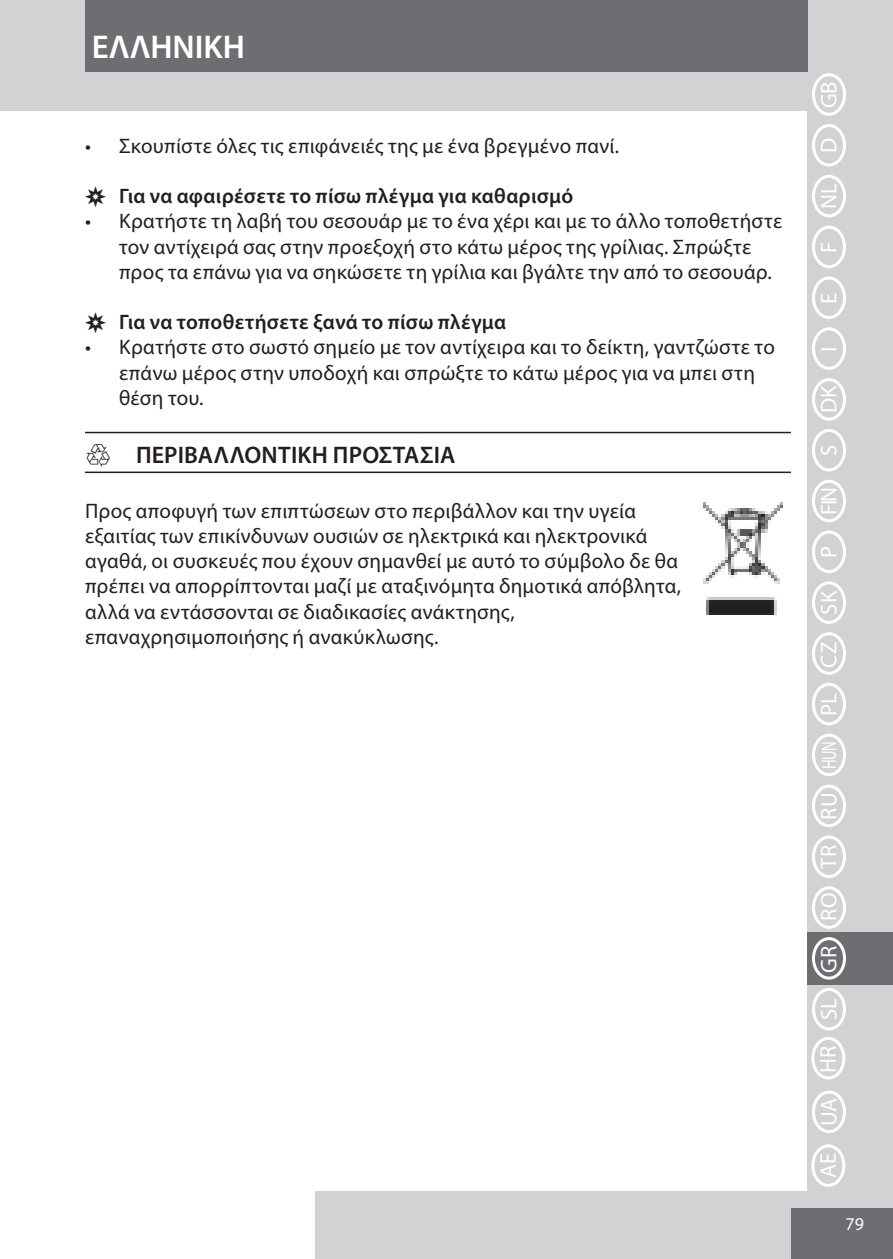
<style>
.page{position:relative;width:893px;height:1259px;background:#fff}
.page>*{position:absolute;margin:0;border:0;box-sizing:border-box;transform-origin:0 0}
.t1{font:600 33px "Myriad Pro";color:#fff}
.t2{font:600 24px "Myriad Pro";letter-spacing:.005em;color:#231f20}
.t3{font:22.8px "Myriad Pro";color:#fff}
.t4{font:21px/25.2px "Myriad Pro";letter-spacing:.015em;color:#231f20}
.t5{font:600 21px "Myriad Pro";letter-spacing:.015em;color:#231f20}
.t6{font:21px "Myriad Pro";color:#fff;scale:.7 1}
.t7{font:18px "Myriad Pro";color:#fff}
.s1{font-family:"Myriad Graphics";font-weight:400}
.s2{font-family:"Myriad Points";font-weight:400}
.s3{font-size:22.8px}
</style>
<div class="page">
<div style="left:315px;top:1191px;width:578px;height:68px;background:#d1d2d4"></div>
<div style="left:791px;top:1208px;width:102px;height:51px;background:#6d6e71"></div>
<div style="left:0;top:0;width:893px;height:111px;background:#d1d2d4"></div>
<div style="left:85px;top:0;width:723px;height:72px;background:#6d6e71"></div>
<div style="left:808px;top:90px;width:85px;height:1111px;background:#d1d2d4"></div>
<hr style="left:85px;top:432px;width:706px;height:1px;background:#231f20">
<hr style="left:85px;top:471px;width:706px;height:2px;background:#231f20">
<img style="left:703px;top:502px;width:79px;height:113px">
<div style="left:808px;top:932px;width:85px;height:52px;background:#6d6e71"></div>
<div style="left:812px;top:73px;width:34px;height:43px;border:3px solid #fff;border-radius:50%"></div>
<div style="left:812px;top:124px;width:34px;height:43px;border:3px solid #fff;border-radius:50%"></div>
<div style="left:812px;top:175px;width:34px;height:42px;border:3px solid #fff;border-radius:50%"></div>
<div style="left:812px;top:226px;width:34px;height:42px;border:3px solid #fff;border-radius:50%"></div>
<div style="left:812px;top:276px;width:34px;height:43px;border:3px solid #fff;border-radius:50%"></div>
<div style="left:812px;top:327px;width:34px;height:43px;border:3px solid #fff;border-radius:50%"></div>
<div style="left:812px;top:378px;width:34px;height:43px;border:3px solid #fff;border-radius:50%"></div>
<div style="left:812px;top:429px;width:34px;height:42px;border:3px solid #fff;border-radius:50%"></div>
<div style="left:812px;top:480px;width:34px;height:42px;border:3px solid #fff;border-radius:50%"></div>
<div style="left:812px;top:530px;width:34px;height:43px;border:3px solid #fff;border-radius:50%"></div>
<div style="left:812px;top:581px;width:34px;height:43px;border:3px solid #fff;border-radius:50%"></div>
<div style="left:812px;top:632px;width:34px;height:43px;border:3px solid #fff;border-radius:50%"></div>
<div style="left:812px;top:733px;width:34px;height:43px;border:3px solid #fff;border-radius:50%"></div>
<div style="left:812px;top:683px;width:34px;height:42px;border:3px solid #fff;border-radius:50%"></div>
<div style="left:812px;top:784px;width:34px;height:43px;border:3px solid #fff;border-radius:50%"></div>
<div style="left:812px;top:835px;width:34px;height:43px;border:3px solid #fff;border-radius:50%"></div>
<div style="left:812px;top:886px;width:34px;height:43px;border:3px solid #fff;border-radius:50%"></div>
<div style="left:812px;top:937px;width:34px;height:42px;border:3px solid #fff;border-radius:50%"></div>
<div style="left:812px;top:988px;width:34px;height:42px;border:3px solid #fff;border-radius:50%"></div>
<div style="left:811px;top:1144px;width:34px;height:42px;border:3px solid #fff;border-radius:50%"></div>
<div style="left:811px;top:1037px;width:34px;height:42px;border:3px solid #fff;border-radius:50%"></div>
<div style="left:812px;top:1090px;width:34px;height:43px;border:3px solid #fff;border-radius:50%"></div>
<h1 class="t1" style="left:92px;top:28px;width:155px">EΛΛHNIKH</h1>
<p class="t4" style="left:85px;top:133px;width:536px">• Σκουπίστε όλες τις επιφάνειές της με ένα βρεγμένο πανί.</p>
<p class="t5" style="left:85px;top:184px;width:490px"><span class="s1">,</span> Για να αφαιρέσετε το πίσω πλέγμα για καθαρισμό</p>
<p class="t4" style="left:119px;top:208px;width:665px;text-indent:-34px">• Κρατήστε τη λαβή του σεσουάρ με το ένα χέρι και με το άλλο τοποθετήστε τον αντίχειρά σας στην προεξοχή στο κάτω μέρος της γρίλιας. Σπρώξτε προς τα επάνω για να σηκώσετε τη γρίλια και βγάλτε την από το σεσουάρ.</p>
<p class="t5" style="left:85px;top:310px;width:423px"><span class="s1">,</span> Για να τοποθετήσετε ξανά το πίσω πλέγμα</p>
<p class="t4" style="left:119px;top:334px;width:657px;text-indent:-34px">• Κρατήστε στο σωστό σημείο με τον αντίχειρα και το δείκτη, γαντζώστε το επάνω μέρος στην υποδοχή και σπρώξτε το κάτω μέρος για να μπει στη θέση του.</p>
<p class="t2" style="left:85px;top:442px;width:372px"><span class="s2">H</span> ΠΕΡΙΒΑΛΛΟΝΤΙΚΗ ΠΡΟΣΤΑΣΙΑ</p>
<p class="t4" style="left:85px;top:499px;width:598px">Προς αποφυγή των επιπτώσεων στο περιβάλλον και την υγεία εξαιτίας των επικίνδυνων ουσιών σε ηλεκτρικά και ηλεκτρονικά αγαθά, οι συσκευές που έχουν σημανθεί με αυτό το σύμβολο δε θα πρέπει να απορρίπτονται μαζί με αταξινόμητα δημοτικά απόβλητα, αλλά να εντάσσονται σε διαδικασίες ανάκτησης, επαναχρησιμοποιήσης ή ανακύκλωσης.</p>
<p class="t3" style="left:817px;top:108px;width:29px;rotate:-90deg">GB</p>
<p class="t3" style="left:817px;top:153px;width:17px;rotate:-90deg">D</p>
<p class="t3" style="left:817px;top:209px;width:27px;rotate:-90deg">NL</p>
<p class="t3" style="left:817px;top:253px;width:13px;rotate:-90deg">F</p>
<p class="t3" style="left:817px;top:303px;width:13px;rotate:-90deg">E</p>
<p class="t3" style="left:817px;top:351px;width:7px;rotate:-90deg">I</p>
<p class="t3" style="left:817px;top:413px;width:29px;rotate:-90deg">DK</p>
<p class="t3" style="left:817px;top:456px;width:13px;rotate:-90deg">S</p>
<p class="t3" style="left:817px;top:515px;width:30px;rotate:-90deg">FIN</p>
<p class="t3" style="left:817px;top:558px;width:14px;rotate:-90deg">P</p>
<p class="t3" style="left:817px;top:614px;width:25px;rotate:-90deg">SK</p>
<p class="t3" style="left:817px;top:667px;width:27px;rotate:-90deg">CZ</p>
<p class="t6" style="left:819px;top:769px;width:110px;rotate:-90deg">HUN <span class="s3">PL</span></p>
<p class="t3" style="left:817px;top:819px;width:28px;rotate:-90deg">RU</p>
<p class="t3" style="left:817px;top:868px;width:25px;rotate:-90deg">TR</p>
<p class="t3" style="left:817px;top:920px;width:30px;rotate:-90deg">RO</p>
<p class="t3" style="left:817px;top:973px;width:28px;rotate:-90deg">GR</p>
<p class="t3" style="left:817px;top:1020px;width:23px;rotate:-90deg">SL</p>
<p class="t3" style="left:817px;top:1072px;width:29px;rotate:-90deg">HR</p>
<p class="t3" style="left:817px;top:1126px;width:29px;rotate:-90deg">UA</p>
<p class="t3" style="left:817px;top:1178px;width:27px;rotate:-90deg">AE</p>
<p class="t7" style="left:845px;top:1215px;width:20px">79</p>
</div>
